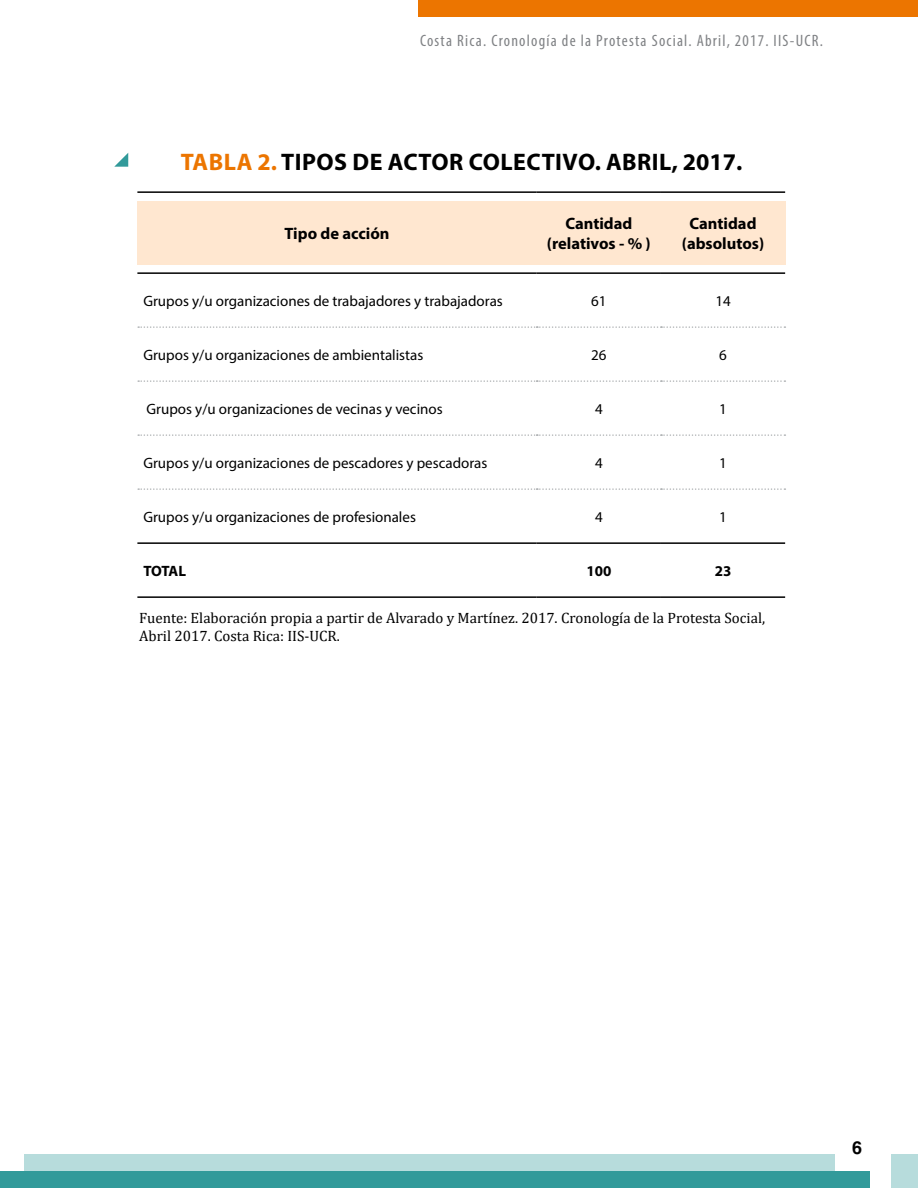
<style>
.page{position:relative;width:918px;height:1188px;background:#fff}
.page>*{position:absolute;margin:0;border:0;box-sizing:border-box;transform-origin:0 0}
.t1{font:700 24px "Myriad Pro";letter-spacing:.02em;color:#000}
.t2{font:700 18px "Helvetica LT Std";color:#000}
.t3{font:condensed 16.5px "Myriad Pro";letter-spacing:.075em;color:#808285}
.t4{font:700 16.5px/19.5px "Myriad Pro";color:#000;text-align:center}
.t5{font:15px "Myriad Pro";color:#000}
.t6{font:15px/18px "Cambria";color:#000}
.t7{font:700 15px "Myriad Pro";color:#000}
.s1{color:#ec7500}
</style>
<div class="page">
<div style="left:418px;top:0;width:500px;height:17px;background:#ec7500"></div>
<div style="left:24px;top:1154px;width:810px;height:34px;background:#b7dcdc"></div>
<div style="left:891px;top:1154px;width:27px;height:34px;background:#b7dcdc"></div>
<div style="left:0;top:1172px;width:869px;height:16px;background:#329a9a"></div>
<div style="left:137px;top:201px;width:649px;height:63px;background:#ffe7d0"></div>
<svg style="left:114px;top:153px;width:14px;height:14px"></svg>
<svg style="left:138px;top:326px;width:647px;height:2px"></svg>
<svg style="left:138px;top:380px;width:647px;height:2px"></svg>
<svg style="left:138px;top:434px;width:647px;height:2px"></svg>
<svg style="left:138px;top:488px;width:647px;height:2px"></svg>
<hr style="left:137px;top:191px;width:400px;height:2px;background:#000">
<hr style="left:537px;top:191px;width:124px;height:2px;background:#000">
<hr style="left:661px;top:191px;width:124px;height:2px;background:#000">
<hr style="left:137px;top:272px;width:400px;height:2px;background:#000">
<hr style="left:537px;top:272px;width:124px;height:2px;background:#000">
<hr style="left:661px;top:272px;width:124px;height:2px;background:#000">
<hr style="left:137px;top:542px;width:400px;height:2px;background:#000">
<hr style="left:537px;top:542px;width:124px;height:2px;background:#000">
<hr style="left:661px;top:542px;width:124px;height:2px;background:#000">
<hr style="left:137px;top:596px;width:400px;height:2px;background:#000">
<hr style="left:537px;top:596px;width:124px;height:2px;background:#000">
<hr style="left:661px;top:596px;width:124px;height:2px;background:#000">
<p class="t3" style="left:420px;top:31px;width:405px">Costa Rica. Cronología de la Protesta Social. Abril, 2017. IIS-UCR.</p>
<h1 class="t1" style="left:181px;top:146px;width:563px"><span class="s1">TABLA 2.</span> TIPOS DE ACTOR COLECTIVO. ABRIL, 2017.</h1>
<p class="t4" style="left:285px;top:223px;width:106px">Tipo de acción</p>
<p class="t4" style="left:547px;top:213px;width:105px">Cantidad (relativos - % )</p>
<p class="t4" style="left:682px;top:213px;width:84px">Cantidad (absolutos)</p>
<p class="t5" style="left:143px;top:291px;width:361px">Grupos y/u organizaciones de trabajadores y trabajadoras</p>
<p class="t5" style="left:591px;top:291px;width:17px">61</p>
<p class="t5" style="left:715px;top:291px;width:17px">14</p>
<p class="t5" style="left:143px;top:345px;width:281px">Grupos y/u organizaciones de ambientalistas</p>
<p class="t5" style="left:591px;top:345px;width:17px">26</p>
<p class="t5" style="left:719px;top:345px;width:9px">6</p>
<p class="t5" style="left:147px;top:399px;width:298px">Grupos y/u organizaciones de vecinas y vecinos</p>
<p class="t5" style="left:595px;top:399px;width:9px">4</p>
<p class="t5" style="left:719px;top:399px;width:9px">1</p>
<p class="t5" style="left:143px;top:453px;width:346px">Grupos y/u organizaciones de pescadores y pescadoras</p>
<p class="t5" style="left:595px;top:453px;width:9px">4</p>
<p class="t5" style="left:719px;top:453px;width:9px">1</p>
<p class="t5" style="left:143px;top:507px;width:274px">Grupos y/u organizaciones de profesionales</p>
<p class="t5" style="left:595px;top:507px;width:9px">4</p>
<p class="t5" style="left:719px;top:507px;width:9px">1</p>
<p class="t7" style="left:143px;top:561px;width:44px">TOTAL</p>
<p class="t7" style="left:586px;top:561px;width:26px">100</p>
<p class="t7" style="left:715px;top:561px;width:18px">23</p>
<p class="t6" style="left:139px;top:609px;width:627px">Fuente: Elaboración propia a partir de Alvarado y Martínez. 2017. Cronología de la Protesta Social,<br>Abril 2017. Costa Rica: IIS-UCR.</p>
<p class="t2" style="left:852px;top:1137px;width:12px">6</p>
</div>
